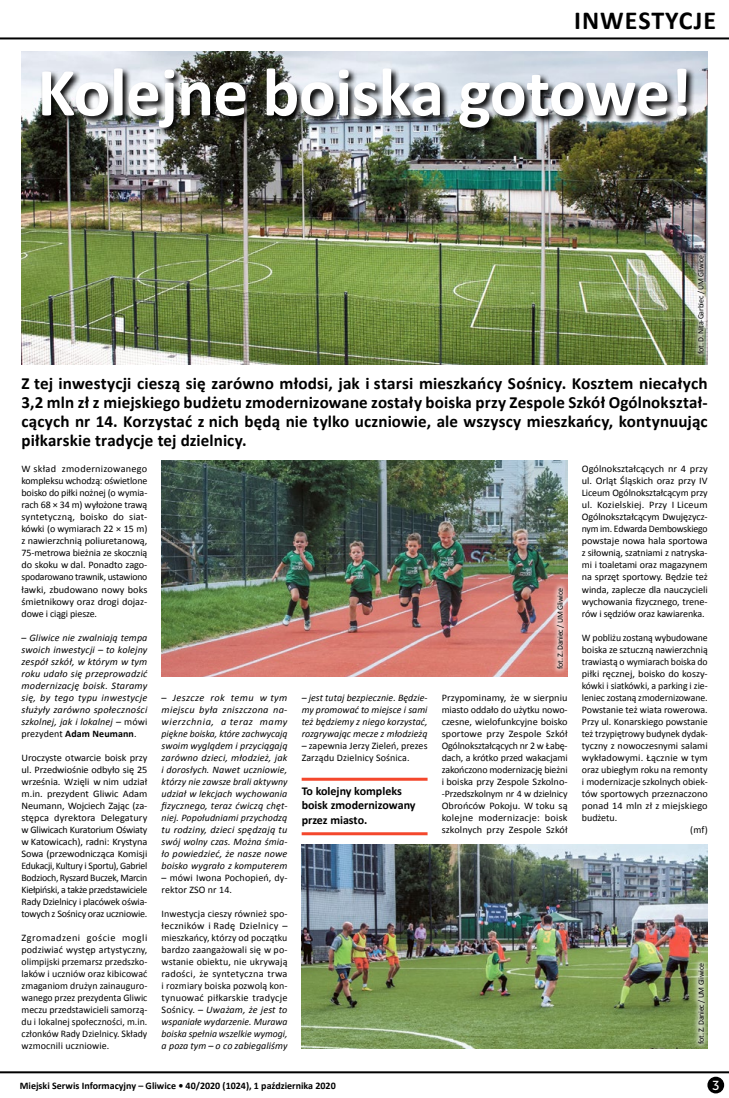
<style>
.page{position:relative;width:729px;height:1098px;background:#fff}
.page>*{position:absolute;margin:0;border:0;box-sizing:border-box;transform-origin:0 0}
.t1{font:700 69px "Calibri";letter-spacing:-.01em;color:#fff}
.t2{font:700 26px "Calibri";letter-spacing:.04em;color:#000}
.t3{font:700 17px/19px "Calibri";letter-spacing:.005em;color:#000;text-align:justify}
.t4{font:13px "Museo Sans 500";color:#fff}
.t5{font:700 12px/14.4px "Calibri";color:#000}
.t6{font:10px/12px "Calibri";color:#000;text-align:justify}
.t7{font:italic 10px/12px "Calibri";letter-spacing:.01em;color:#000;text-align:justify}
.t8{font:700 10px "Calibri";color:#000}
.t9{font:8px "Calibri";letter-spacing:-.03em;color:#000}
.s1{font-style:normal}
.s2{font-weight:700;font-style:normal}
.s3{font-style:italic}
</style>
<div class="page">
<hr style="left:0;top:37px;width:729px;height:2px;background:#000">
<hr style="left:0;top:1070px;width:729px;height:2px;background:#000">
<div style="left:707px;top:1076px;width:17px;height:16px;background:#000;border-radius:50%"></div>
<hr style="left:301px;top:777px;width:126px;height:3px;background:#f4472c">
<hr style="left:301px;top:832px;width:126px;height:3px;background:#f4472c">
<img style="left:21px;top:51px;width:686px;height:313px">
<img style="left:301px;top:844px;width:406px;height:204px">
<img style="left:161px;top:460px;width:406px;height:216px">
<div style="left:691px;top:248px;width:19px;height:111px;background:#fff;opacity:.75"></div>
<div style="left:550px;top:582px;width:19px;height:92px;background:#fff;opacity:.75"></div>
<div style="left:691px;top:956px;width:19px;height:93px;background:#fff;opacity:.75"></div>
<img style="left:40px;top:67px;width:655px;height:69px">
<h2 class="t2" style="left:574px;top:4px;width:143px">inwestycje</h2>
<h1 class="t1" style="left:37px;top:48px;width:655px">Kolejne boiska gotowe!</h1>
<p class="t9" style="left:695px;top:353px;width:100px;rotate:-90deg">fot. D. Nita-Garbiec / UM Gliwice</p>
<p class="t3" style="left:21px;top:374px;width:687px">Z tej inwestycji cieszą się zarówno młodsi, jak i starsi mieszkańcy Sośnicy. Kosztem niecałych 3,2 mln zł z miejskiego budżetu zmodernizowane zostały boiska przy Zespole Szkół Ogólnokształ&shy;cących nr 14. Korzystać z nich będą nie tylko uczniowie, ale wszyscy mieszkańcy, kontynuując piłkarskie tradycje tej dzielnicy.</p>
<p class="t6" style="left:21px;top:463px;width:127px">W skład zmodernizowanego kompleksu wchodzą: oświetlone boisko do piłki nożnej (o wymia&shy;rach 68 × 34 m) wyłożone trawą syntetyczną, boisko do siat&shy;kówki (o wymiarach 22 × 15 m) z nawierzchnią poliuretanową, 75-metrowa bieżnia ze skocznią do skoku w dal. Ponadto zago&shy;spodarowano trawnik, ustawiono ławki, zbudowano nowy boks śmietnikowy oraz drogi dojaz&shy;dowe i ciągi piesze.</p>
<p class="t7" style="left:21px;top:630px;width:127px"><span class="s1">–</span> Gliwice nie zwalniają tempa swoich inwestycji – to kolejny zespół szkół, w którym w tym roku udało się przeprowadzić modernizację boisk. Staramy się, by tego typu inwestycje służyły zarówno społeczności szkolnej, jak i lokalnej <span class="s1">– mówi prezydent</span> <span class="s2">Adam Neumann</span><span class="s1">.</span></p>
<p class="t6" style="left:21px;top:751px;width:127px">Uroczyste otwarcie boisk przy ul. Przedwiośnie odbyło się 25 września. Wzięli w nim udział m.in. prezydent Gliwic Adam Neumann, Wojciech Zając (za&shy;stępca dyrektora Delegatury w Gliwicach Kuratorium Oświaty w Katowicach), radni: Krystyna Sowa (przewodnicząca Komisji Edukacji, Kultury i Sportu), Gabriel Bodzioch, Ryszard Buczek, Marcin Kiełpiński, a także przedstawiciele Rady Dzielnicy i placówek oświa&shy;towych z Sośnicy oraz uczniowie.</p>
<p class="t6" style="left:21px;top:931px;width:127px">Zgromadzeni goście mogli podziwiać występ artystyczny, olimpijski przemarsz przedszko&shy;laków i uczniów oraz kibicować zmaganiom drużyn zainauguro&shy;wanego przez prezydenta Gliwic meczu przedstawicieli samorzą&shy;du i lokalnej społeczności, m.in. członków Rady Dzielnicy. Składy wzmocnili uczniowie.</p>
<p class="t6" style="left:581px;top:463px;width:127px">Ogólnokształcących nr 4 przy ul. Orląt Śląskich oraz przy IV Liceum Ogólnokształcącym przy ul. Kozielskiej. Przy I Liceum Ogólnokształcącym Dwujęzycz&shy;nym im. Edwarda Dembowskiego powstaje nowa hala sportowa z siłownią, szatniami z natryska&shy;mi i toaletami oraz magazynem na sprzęt sportowy. Będzie też winda, zaplecze dla nauczycieli wychowania fizycznego, trene&shy;rów i sędziów oraz kawiarenka.</p>
<p class="t6" style="left:581px;top:631px;width:127px">W pobliżu zostaną wybudowane</p>
<p class="t6" style="left:581px;top:643px;width:127px">boiska ze sztuczną nawierzchnią</p>
<p class="t6" style="left:581px;top:655px;width:127px">trawiastą o wymiarach boiska do</p>
<p class="t6" style="left:581px;top:667px;width:127px">piłki ręcznej, boisko do koszy-</p>
<p class="t6" style="left:581px;top:679px;width:127px">kówki i siatkówki, a parking i zie-</p>
<p class="t6" style="left:581px;top:691px;width:127px">leniec zostaną zmodernizowane.</p>
<p class="t6" style="left:581px;top:703px;width:127px">Powstanie też wiata rowerowa.</p>
<p class="t6" style="left:581px;top:715px;width:127px">Przy ul. Konarskiego powstanie</p>
<p class="t6" style="left:581px;top:727px;width:127px">też trzypiętrowy budynek dydak-</p>
<p class="t6" style="left:581px;top:739px;width:127px">tyczny z nowoczesnymi salami</p>
<p class="t6" style="left:581px;top:751px;width:127px">wykładowymi. Łącznie w tym</p>
<p class="t6" style="left:581px;top:763px;width:127px">oraz ubiegłym roku na remonty</p>
<p class="t6" style="left:581px;top:775px;width:127px">i modernizacje szkolnych obiek-</p>
<p class="t6" style="left:581px;top:787px;width:127px">tów sportowych przeznaczono</p>
<p class="t6" style="left:581px;top:799px;width:127px">ponad 14 mln zł z miejskiego</p>
<p class="t6" style="left:581px;top:811px;width:37px">budżetu.</p>
<p class="t6" style="left:690px;top:823px;width:19px">(mf)</p>
<p class="t9" style="left:555px;top:668px;width:82px;rotate:-90deg">fot. Z. Daniec / UM Gliwice</p>
<p class="t7" style="left:161px;top:690px;width:127px"><span class="s1">–</span> Jeszcze rok temu w tym miejscu była zniszczona na&shy;wierzchnia, a teraz mamy piękne boiska, które zachwycają swoim wyglądem i przyciągają zarówno dzieci, młodzież, jak i dorosłych. Nawet uczniowie, którzy nie zawsze brali aktywny udział w lekcjach wychowania fizycznego, teraz ćwiczą chęt&shy;niej. Popołudniami przychodzą tu rodziny, dzieci spędzają tu swój wolny czas. Można śmia&shy;ło powiedzieć, że nasze nowe boisko wygrało z komputerem</p>
<p class="t6" style="left:161px;top:871px;width:127px">– mówi Iwona Pochopień, dy&shy;rektor ZSO nr 14.</p>
<p class="t6" style="left:161px;top:907px;width:127px">Inwestycja cieszy również spo&shy;łeczników i Radę Dzielnicy – mieszkańcy, którzy od początku bardzo zaangażowali się w po&shy;wstanie obiektu, nie ukrywają radości, że syntetyczna trwa i rozmiary boiska pozwolą kon&shy;tynuować piłkarskie tradycje Sośnicy. – <span class="s3">Uważam, że jest to wspaniałe wydarzenie. Murawa boiska spełnia wszelkie wymogi, a poza tym – o co zabiegaliśmy</span></p>
<p class="t7" style="left:301px;top:690px;width:127px">– jest tutaj bezpiecznie. Będzie&shy;my promować to miejsce i sami też będziemy z niego korzystać, rozgrywając mecze z młodzieżą</p>
<p class="t6" style="left:301px;top:739px;width:127px">– zapewnia Jerzy Zieleń, prezes<br>Zarządu Dzielnicy Sośnica.</p>
<p class="t5" style="left:301px;top:783px;width:115px">To kolejny kompleks boisk zmodernizowany przez miasto.</p>
<p class="t6" style="left:441px;top:691px;width:127px">Przypominamy, że w sierpniu miasto oddało do użytku nowo&shy;czesne, wielofunkcyjne boisko sportowe przy Zespole Szkół Ogólnokształcących nr 2 w Łabę&shy;dach, a krótko przed wakacjami zakończono modernizację bieżni i boiska przy Zespole Szkolno--Przedszkolnym nr 4 w dzielnicy Obrońców Pokoju. W toku są kolejne modernizacje: boisk szkolnych przy Zespole Szkół</p>
<p class="t9" style="left:696px;top:1043px;width:82px;rotate:-90deg">fot. Z. Daniec / UM Gliwice</p>
<p class="t8" style="left:20px;top:1079px;width:317px">Miejski Serwis Informacyjny – Gliwice • 40/2020 (1024), 1 października 2020</p>
<h3 class="t4" style="left:712px;top:1077px;width:9px">3</h3>
</div>
